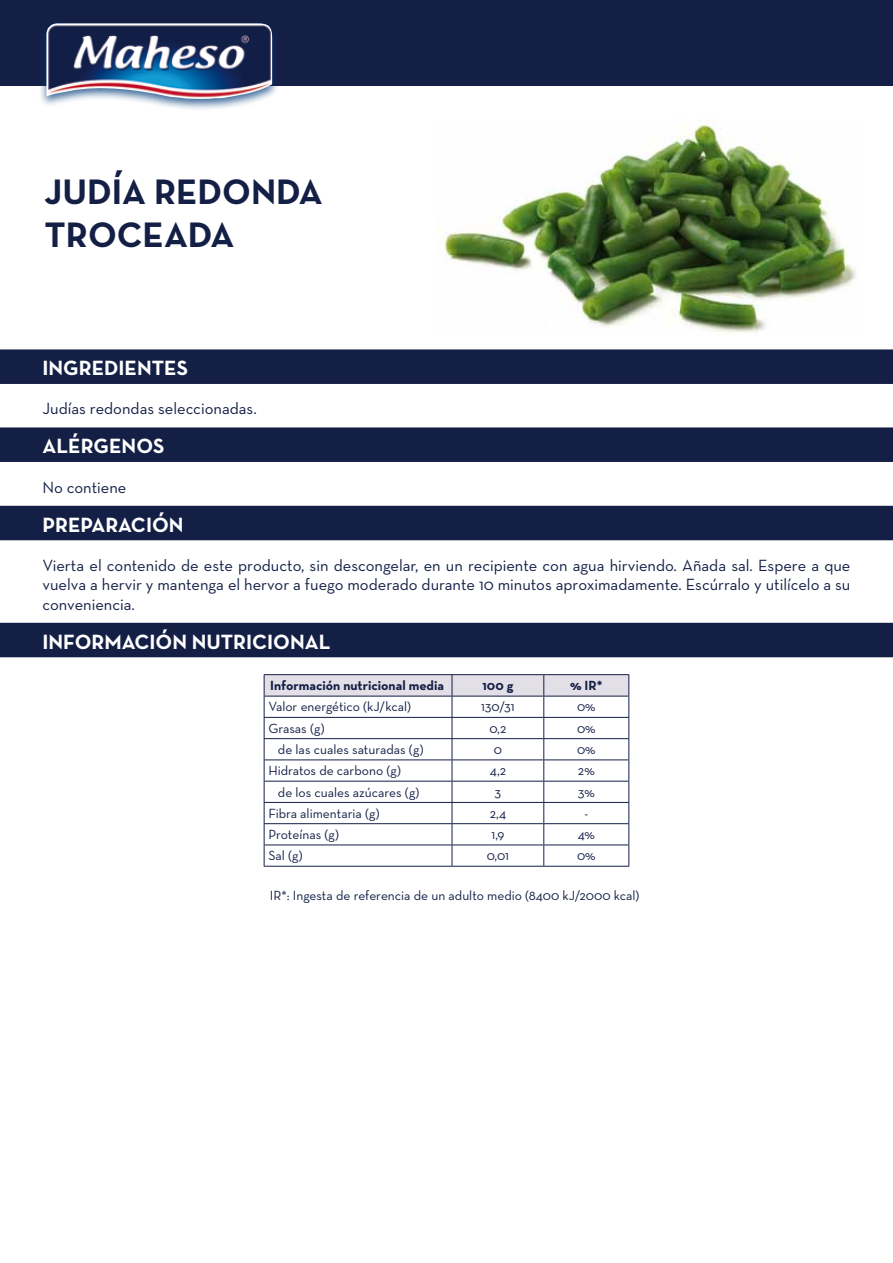
<style>
.page{position:relative;width:893px;height:1263px;background:#fff}
.page>*{position:absolute;margin:0;border:0;box-sizing:border-box;transform-origin:0 0}
.t1{font:700 36px/43.2px "Neutra Text";color:#141f46}
.t2{font:700 21px "Neutra Text";color:#fff}
.t3{font:16.5px/19.5px "Neutra Text";color:#141f46;text-align:justify}
.t4{font:13.5px "Neutra Text";color:#141f46}
.t5{font:700 13.5px "Neutra Text";color:#141f46}
</style>
<div class="page">
<img style="left:438px;top:119px;width:418px;height:214px">
<div style="left:0;top:349px;width:893px;height:35px;background:#141f46"></div>
<div style="left:0;top:427px;width:893px;height:35px;background:#141f46"></div>
<div style="left:0;top:506px;width:893px;height:34px;background:#141f46"></div>
<div style="left:0;top:623px;width:893px;height:34px;background:#141f46"></div>
<hr style="left:264px;top:674px;width:188px;height:1px;background:#141f46">
<hr style="left:452px;top:674px;width:92px;height:1px;background:#141f46">
<hr style="left:544px;top:674px;width:85px;height:1px;background:#141f46">
<svg style="left:264px;top:675px;width:365px;height:191px"></svg>
<hr style="left:264px;top:717px;width:188px;height:1px;background:#141f46">
<hr style="left:452px;top:717px;width:92px;height:1px;background:#141f46">
<hr style="left:544px;top:717px;width:85px;height:1px;background:#141f46">
<hr style="left:264px;top:738px;width:188px;height:1px;background:#141f46">
<hr style="left:452px;top:738px;width:92px;height:1px;background:#141f46">
<hr style="left:544px;top:738px;width:85px;height:1px;background:#141f46">
<hr style="left:264px;top:759px;width:188px;height:1px;background:#141f46">
<hr style="left:452px;top:759px;width:92px;height:1px;background:#141f46">
<hr style="left:544px;top:759px;width:85px;height:1px;background:#141f46">
<hr style="left:264px;top:781px;width:188px;height:1px;background:#141f46">
<hr style="left:452px;top:781px;width:92px;height:1px;background:#141f46">
<hr style="left:544px;top:781px;width:85px;height:1px;background:#141f46">
<hr style="left:264px;top:802px;width:188px;height:1px;background:#141f46">
<hr style="left:452px;top:802px;width:92px;height:1px;background:#141f46">
<hr style="left:544px;top:802px;width:85px;height:1px;background:#141f46">
<hr style="left:264px;top:823px;width:188px;height:1px;background:#141f46">
<hr style="left:452px;top:823px;width:92px;height:1px;background:#141f46">
<hr style="left:544px;top:823px;width:85px;height:1px;background:#141f46">
<hr style="left:264px;top:844px;width:188px;height:1px;background:#141f46">
<hr style="left:452px;top:844px;width:92px;height:1px;background:#141f46">
<hr style="left:544px;top:844px;width:85px;height:1px;background:#141f46">
<hr style="left:264px;top:866px;width:188px;height:1px;background:#141f46">
<hr style="left:452px;top:866px;width:92px;height:1px;background:#141f46">
<hr style="left:544px;top:866px;width:85px;height:1px;background:#141f46">
<div style="left:0;top:0;width:893px;height:85px;background:#141f46"></div>
<div style="left:39px;top:20px;width:241px;height:91px;background:#003b79;opacity:.75"></div>
<img style="left:46px;top:23px;width:226px;height:76px">
<h1 class="t1" style="left:45px;top:169px;width:279px">JUDÍA REDONDA<br>TROCEADA</h1>
<p class="t2" style="left:43px;top:355px;width:147px">INGREDIENTES</p>
<p class="t3" style="left:43px;top:399px;width:216px">Judías redondas seleccionadas.</p>
<p class="t2" style="left:43px;top:433px;width:123px">ALÉRGENOS</p>
<p class="t3" style="left:43px;top:477px;width:85px">No contiene</p>
<p class="t2" style="left:43px;top:511px;width:143px">PREPARACIÓN</p>
<p class="t3" style="left:43px;top:555px;width:809px">Vierta el contenido de este producto, sin descongelar, en un recipiente con agua hirviendo. Añada sal. Espere a que vuelva a hervir y mantenga el hervor a fuego moderado durante 10 minutos aproximadamente. Escúrralo y utilícelo a su conveniencia.</p>
<p class="t2" style="left:43px;top:628px;width:289px">INFORMACIÓN NUTRICIONAL</p>
<p class="t5" style="left:270px;top:677px;width:175px">INFORMACIÓN NUTRICIONAL MEDIA</p>
<p class="t5" style="left:482px;top:677px;width:32px">100 G</p>
<p class="t5" style="left:570px;top:677px;width:34px">% IR*</p>
<p class="t4" style="left:268px;top:699px;width:144px">Valor energético (kJ/kcal)</p>
<p class="t4" style="left:481px;top:699px;width:35px">130/31</p>
<p class="t4" style="left:577px;top:699px;width:20px">0%</p>
<p class="t4" style="left:268px;top:720px;width:58px">Grasas (g)</p>
<p class="t4" style="left:489px;top:720px;width:18px">0,2</p>
<p class="t4" style="left:577px;top:720px;width:20px">0%</p>
<p class="t4" style="left:278px;top:741px;width:147px">de las cuales saturadas (g)</p>
<p class="t4" style="left:494px;top:741px;width:10px">0</p>
<p class="t4" style="left:577px;top:741px;width:20px">0%</p>
<p class="t4" style="left:268px;top:762px;width:134px">Hidratos de carbono (g)</p>
<p class="t4" style="left:490px;top:762px;width:18px">4,2</p>
<p class="t4" style="left:578px;top:762px;width:18px">2%</p>
<p class="t4" style="left:278px;top:784px;width:143px">de los cuales azúcares (g)</p>
<p class="t4" style="left:495px;top:784px;width:8px">3</p>
<p class="t4" style="left:578px;top:784px;width:18px">3%</p>
<p class="t4" style="left:268px;top:805px;width:113px">Fibra alimentaria (g)</p>
<p class="t4" style="left:490px;top:805px;width:18px">2,4</p>
<p class="t4" style="left:584px;top:805px;width:5px">-</p>
<p class="t4" style="left:268px;top:826px;width:72px">Proteínas (g)</p>
<p class="t4" style="left:491px;top:826px;width:14px">1,9</p>
<p class="t4" style="left:578px;top:826px;width:18px">4%</p>
<p class="t4" style="left:268px;top:847px;width:36px">Sal (g)</p>
<p class="t4" style="left:487px;top:847px;width:24px">0,01</p>
<p class="t4" style="left:577px;top:847px;width:20px">0%</p>
<p class="t4" style="left:270px;top:887px;width:371px">IR*: Ingesta de referencia de un adulto medio (8400 kJ/2000 kcal)</p>
</div>
